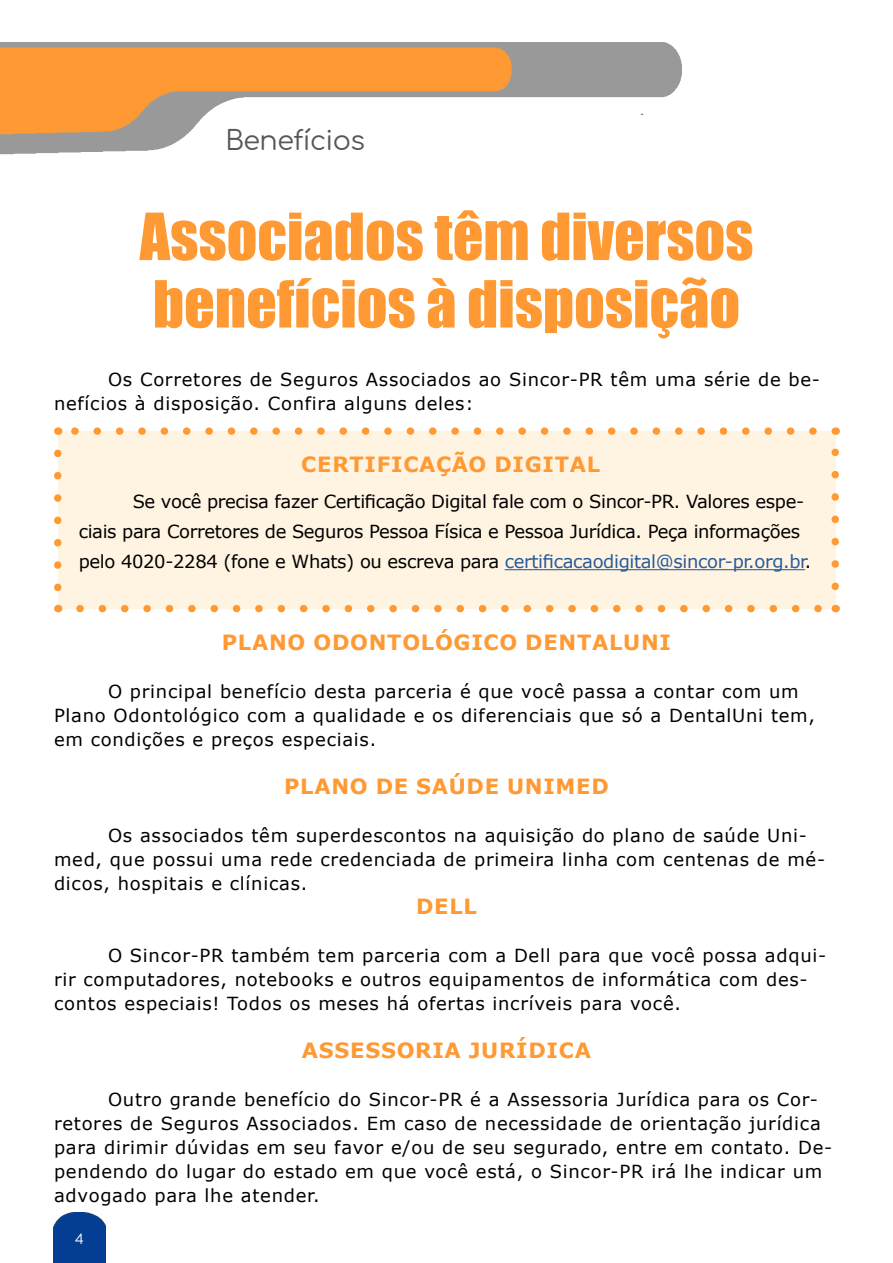
<style>
.page{position:relative;width:893px;height:1263px;background:#fff}
.page>*{position:absolute;margin:0;border:0;box-sizing:border-box;transform-origin:0 0}
.t1{font:60px/67.5px "Impact";color:#f93}
.t2{font:27px "Comfortaa";letter-spacing:-.02em;color:#575756}
.t3{font:700 21px "Verdana";letter-spacing:.035em;color:#f93}
.t4{font:18px/24px "Verdana";letter-spacing:.04em;color:#000}
.t5{font:18px/30px "Verdana";letter-spacing:-.02em;color:#000}
.t6{font:13.5px "Comfortaa";color:#fff}
.s1{color:#275b9b}
</style>
<div class="page">
<img style="left:54px;top:1212px;width:51px;height:51px">
<div style="left:58px;top:431px;width:777px;height:178px;background:#fff4e2"></div>
<svg style="left:54px;top:453px;width:8px;height:139px"></svg>
<svg style="left:80px;top:605px;width:742px;height:7px"></svg>
<svg style="left:831px;top:442px;width:8px;height:144px"></svg>
<svg style="left:71px;top:427px;width:742px;height:8px"></svg>
<img style="left:0;top:43px;width:682px;height:112px">
<hr style="left:505px;top:569px;width:300px;height:1px;background:#275b9b">
<h2 class="t2" style="left:225px;top:116px;width:141px">Benefícios</h2>
<h1 class="t1" style="left:140px;top:201px;width:615px">Associados têm diversos benefícios à disposição</h1>
<p class="t4" style="left:54px;top:367px;width:768px;text-indent:54px">Os Corretores de Seguros Associados ao Sincor-PR têm uma série de be&shy;nefícios à disposição. Confira alguns deles:</p>
<p class="t3" style="left:301px;top:450px;width:300px">CERTIFICAÇÃO DIGITAL</p>
<p class="t5" style="left:79px;top:486px;width:734px;text-indent:54px">Se você precisa fazer Certificação Digital fale com o Sincor-PR. Valores espe&shy;ciais para Corretores de Seguros Pessoa Física e Pessoa Jurídica. Peça informações pelo 4020-2284 (fone e Whats) ou escreva para <span class="s1">certificacaodigital@sincor-pr.org.br</span>.</p>
<p class="t3" style="left:222px;top:627px;width:451px">PLANO ODONTOLÓGICO DENTALUNI</p>
<p class="t4" style="left:54px;top:679px;width:762px;text-indent:54px">O principal benefício desta parceria é que você passa a contar com um<br>Plano Odontológico com a qualidade e os diferenciais que só a DentalUni tem, em condições e preços especiais.</p>
<p class="t3" style="left:284px;top:771px;width:326px">PLANO DE SAÚDE UNIMED</p>
<p class="t4" style="left:54px;top:823px;width:773px;text-indent:54px">Os associados têm superdescontos na aquisição do plano de saúde Uni&shy;med, que possui uma rede credenciada de primeira linha com centenas de mé&shy;dicos, hospitais e clínicas.</p>
<p class="t3" style="left:416px;top:891px;width:62px">DELL</p>
<p class="t4" style="left:54px;top:943px;width:774px;text-indent:54px">O Sincor-PR também tem parceria com a Dell para que você possa adqui&shy;rir computadores, notebooks e outros equipamentos de informática com des&shy;contos especiais! Todos os meses há ofertas incríveis para você.</p>
<p class="t3" style="left:302px;top:1035px;width:291px">ASSESSORIA JURÍDICA</p>
<p class="t4" style="left:54px;top:1087px;width:780px;text-indent:54px">Outro grande benefício do Sincor-PR é a Assessoria Jurídica para os Cor&shy;retores de Seguros Associados. Em caso de necessidade de orientação jurídica para dirimir dúvidas em seu favor e/ou de seu segurado, entre em contato. De&shy;pendendo do lugar do estado em que você está, o Sincor-PR irá lhe indicar um advogado para lhe atender.</p>
<p class="t6" style="left:75px;top:1227px;width:10px">4</p>
</div>
